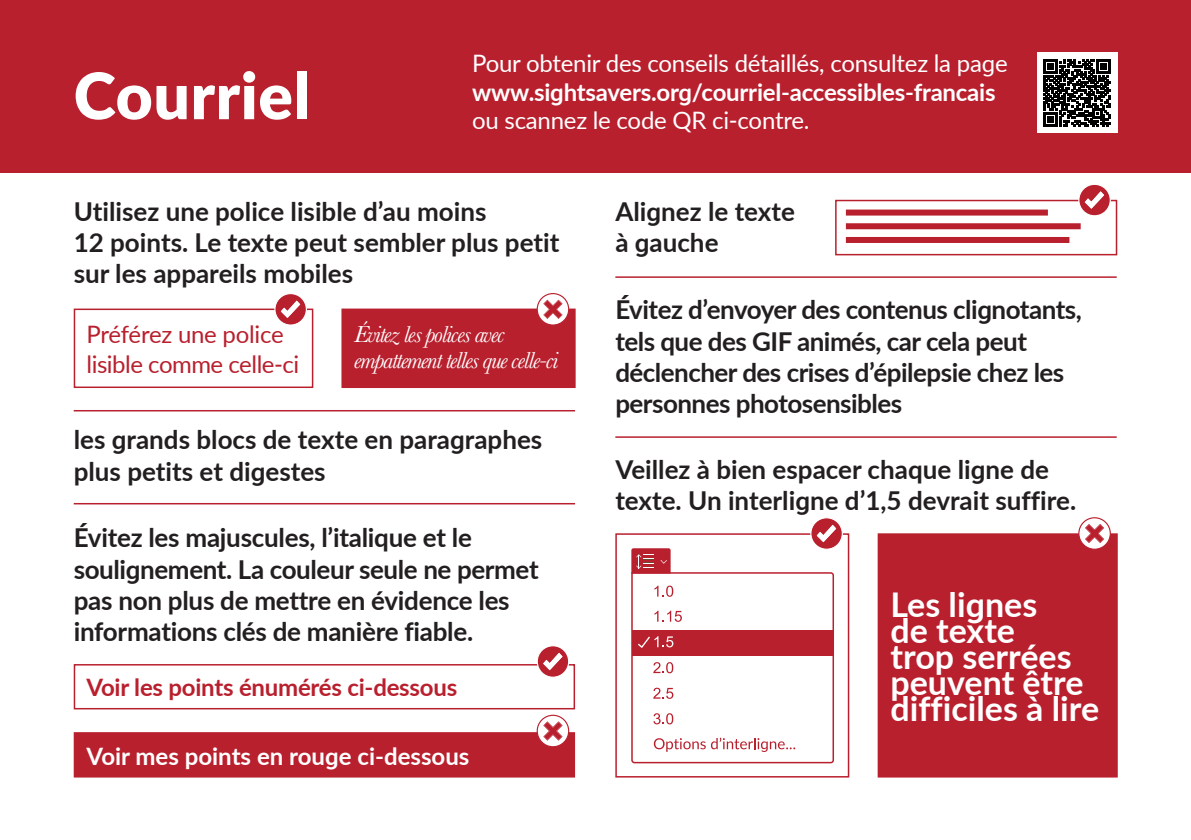
<style>
.page{position:relative;width:1191px;height:840px;background:#fff}
.page>*{position:absolute;margin:0;border:0;box-sizing:border-box;transform-origin:0 0}
.t1{font:900 64px "Lato";letter-spacing:.01em;color:#fff}
.P_-_Bold_examples{font:700 34px/26px "Lato";color:#fff}
.H3_-_Bold_13{font:700 26px/31.2px "Lato";letter-spacing:-.01em;color:#231f20}
.t2{font:24px/28.8px "Lato";letter-spacing:-.01em;color:#fff}
.P_-_Bold_examples-2{font:italic 24px/26px "Baskerville";letter-spacing:-.05em;color:#fff}
.P_-_Regular_12{font:24px/30px "Lato";letter-spacing:-.02em;color:#b9202e}
.P_-_Bold_examples-3{font:700 24px "Lato";letter-spacing:-.01em;color:#b9202e}
.P_-_12pt_White{font:700 24px "Lato";color:#fff}
.s1{font-weight:700}
</style>
<div class="page">
<div style="left:0;top:0;width:1191px;height:172px;background:#b9202e"></div>
<hr style="left:615px;top:276px;width:501px;height:2px;background:#b9202e">
<hr style="left:615px;top:436px;width:501px;height:1px;background:#b9202e">
<hr style="left:74px;top:502px;width:501px;height:2px;background:#b9202e">
<div style="left:835px;top:200px;width:282px;height:55px;border:2px solid #b9202e"></div>
<div style="left:846px;top:209px;width:202px;height:6px;background:#b9202e"></div>
<div style="left:846px;top:223px;width:234px;height:6px;background:#b9202e"></div>
<div style="left:846px;top:237px;width:223px;height:6px;background:#b9202e"></div>
<div style="left:342px;top:309px;width:233px;height:78px;background:#b9202e"></div>
<div style="left:341px;top:308px;width:234px;height:80px;border:2px solid #b9202e"></div>
<div style="left:74px;top:308px;width:239px;height:80px;border:2px solid #b9202e"></div>
<div style="left:74px;top:732px;width:500px;height:44px;background:#b9202e"></div>
<div style="left:74px;top:731px;width:501px;height:46px;border:2px solid #b9202e"></div>
<div style="left:74px;top:663px;width:501px;height:46px;border:2px solid #b9202e"></div>
<div style="left:615px;top:533px;width:234px;height:244px;border:2px solid #b9202e"></div>
<div style="left:878px;top:533px;width:239px;height:243px;background:#b9202e"></div>
<div style="left:877px;top:533px;width:240px;height:244px;border:2px solid #b9202e"></div>
<svg style="left:537px;top:293px;width:31px;height:32px"></svg>
<div style="left:536px;top:293px;width:33px;height:32px;border:1px solid #b9202e;border-radius:50%"></div>
<svg style="left:543px;top:299px;width:19px;height:20px"></svg>
<svg style="left:274px;top:294px;width:33px;height:31px"></svg>
<svg style="left:536px;top:646px;width:34px;height:31px"></svg>
<svg style="left:537px;top:714px;width:31px;height:32px"></svg>
<div style="left:536px;top:714px;width:33px;height:32px;border:1px solid #b9202e;border-radius:50%"></div>
<svg style="left:543px;top:721px;width:19px;height:19px"></svg>
<svg style="left:1078px;top:517px;width:32px;height:32px"></svg>
<div style="left:1078px;top:517px;width:32px;height:32px;border:1px solid #b9202e;border-radius:50%"></div>
<svg style="left:1085px;top:523px;width:19px;height:19px"></svg>
<svg style="left:630px;top:518px;width:213px;height:245px"></svg>
<svg style="left:1077px;top:184px;width:34px;height:32px"></svg>
<div style="left:1036px;top:52px;width:81px;height:81px;background:#fff"></div>
<svg style="left:1043px;top:59px;width:67px;height:67px"></svg>
<hr style="left:74px;top:410px;width:501px;height:1px;background:#b9202e">
<h2 class="t1" style="left:74px;top:48px;width:238px">Courriel</h2>
<p class="t2" style="left:472px;top:48px;width:537px">Pour obtenir des conseils détaillés, consultez la page <span class="s1">www.sightsavers.org/courriel-accessibles-francais </span>ou scannez le code QR ci-contre.</p>
<p class="H3_-_Bold_13" style="left:74px;top:194px;width:487px">Utilisez une police lisible d’au moins<br>12 points. Le texte peut sembler plus petit sur les appareils mobiles</p>
<p class="H3_-_Bold_13" style="left:615px;top:194px;width:181px">Alignez le texte à gauche</p>
<p class="P_-_Regular_12" style="left:87px;top:318px;width:214px">Préférez une police lisible comme celle-ci</p>
<p class="P_-_Bold_examples-2" style="left:354px;top:321px;width:205px">Évitez les polices avec empattement telles que celle-ci</p>
<p class="H3_-_Bold_13" style="left:74px;top:423px;width:470px">les grands blocs de texte en paragraphes plus petits et digestes</p>
<p class="H3_-_Bold_13" style="left:74px;top:521px;width:466px">Évitez les majuscules, l’italique et le soulignement. La couleur seule ne permet pas non plus de mettre en évidence les informations clés de manière fiable.</p>
<p class="P_-_Bold_examples-3" style="left:87px;top:669px;width:372px">Voir les points énumérés ci-dessous</p>
<p class="P_-_12pt_White" style="left:87px;top:737px;width:384px">Voir mes points en rouge ci-dessous</p>
<p class="H3_-_Bold_13" style="left:615px;top:293px;width:468px">Évitez d’envoyer des contenus clignotants, tels que des GIF animés, car cela peut déclencher des crises d’épilepsie chez les personnes photosensibles</p>
<p class="H3_-_Bold_13" style="left:615px;top:453px;width:462px">Veillez à bien espacer chaque ligne de texte. Un interligne d’1,5 devrait suffire.</p>
<p class="P_-_Bold_examples" style="left:890px;top:590px;width:210px">Les lignes<br>de texte<br>trop serrées peuvent être difficiles à lire</p>
</div>
